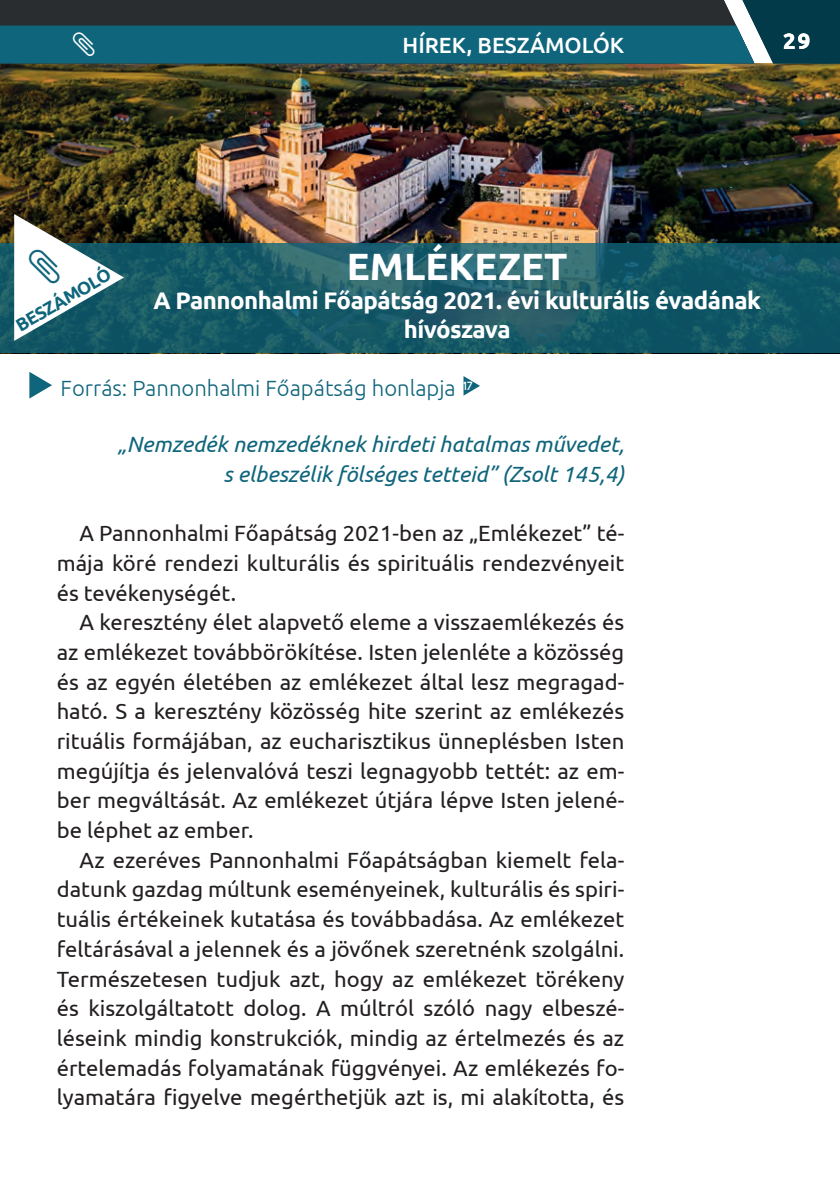
<style>
.page{position:relative;width:840px;height:1191px;background:#fff}
.page>*{position:absolute;margin:0;border:0;box-sizing:border-box;transform-origin:0 0}
.EKE_cím{font:700 38px "Ubuntu";color:#fff}
.EKE_cím_al{font:700 24px "Ubuntu";letter-spacing:-.02em;color:#fff}
.EKE_alap{font:22px/29.6px "Ubuntu";color:#231f20;text-align:justify}
.EKE_IDÉZET{font:italic 22px/29.6px "Ubuntu";color:#0f657b;text-align:right}
.Eke_titulus{font:300 22px "Ubuntu";color:#0f657b}
.t1{font:500 22px "Ubuntu";color:#fff}
.t2{font:700 22px "Ubuntu";color:#fff}
.Lábjegyzet{font:700 18px "Ubuntu";color:#0f657b}
.Linkszam{font:14px "BN 67..9010 03.Regular";color:#fff}
</style>
<div class="page">
<img style="left:0;top:63px;width:839px;height:180px">
<svg style="left:0;top:243px;width:839px;height:110px;background:#1a5b68"></svg>
<svg style="left:29px;top:372px;width:23px;height:26px"></svg>
<svg style="left:463px;top:376px;width:16px;height:20px"></svg>
<svg style="left:0;top:0;width:839px;height:63px;background:#1c505e"></svg>
<svg style="left:14px;top:214px;width:110px;height:127px"></svg>
<p class="t1" style="left:402px;top:31px;width:223px">HÍREK, BESZÁMOLÓK</p>
<p class="t2" style="left:782px;top:28px;width:28px">29</p>
<p class="Lábjegyzet" style="left:12px;top:316px;width:108px;rotate:-30deg">BESZÁMOLÓ</p>
<p class="EKE_cím" style="left:347px;top:244px;width:222px">EMLÉKEZET</p>
<p class="EKE_cím_al" style="left:153px;top:286px;width:609px">A Pannonhalmi Főapátság 2021. évi kulturális évadának</p>
<p class="EKE_cím_al" style="left:404px;top:315px;width:108px">hívószava</p>
<p class="Eke_titulus" style="left:61px;top:374px;width:396px">Forrás: Pannonhalmi Főapátság honlapja</p>
<p class="Linkszam" style="left:463px;top:380px;width:11px">17</p>
<p class="EKE_IDÉZET" style="left:117px;top:429px;width:508px">„Nemzedék nemzedéknek hirdeti hatalmas művedet, s elbeszélik fölséges tetteid” (Zsolt 145,4)</p>
<p class="EKE_alap" style="left:57px;top:518px;width:568px;text-indent:23px">A Pannonhalmi Főapátság 2021-ben az „Emlékezet” té&shy;mája köré rendezi kulturális és spirituális rendezvényeit és tevékenységét.</p>
<p class="EKE_alap" style="left:57px;top:607px;width:568px;text-indent:23px">A keresztény élet alapvető eleme a visszaemlékezés és az emlékezet továbbörökítése. Isten jelenléte a közösség és az egyén életében az emlékezet által lesz megragad&shy;ható. S a keresztény közösség hite szerint az emlékezés rituális formájában, az eucharisztikus ünneplésben Isten megújítja és jelenvalóvá teszi legnagyobb tettét: az em&shy;ber megváltását. Az emlékezet útjára lépve Isten jelené&shy;be léphet az ember.</p>
<p class="EKE_alap" style="left:57px;top:844px;width:568px;text-indent:23px">Az ezeréves Pannonhalmi Főapátságban kiemelt fela&shy;datunk gazdag múltunk eseményeinek, kulturális és spiri&shy;tuális értékeinek kutatása és továbbadása. Az emlékezet feltárásával a jelennek és a jövőnek szeretnénk szolgálni.<br>Természetesen tudjuk azt, hogy az emlékezet törékeny és kiszolgáltatott dolog. A múltról szóló nagy elbeszé&shy;léseink mindig konstrukciók, mindig az értelmezés és az értelemadás folyamatának függvényei. Az emlékezés fo&shy;lyamatára figyelve megérthetjük azt is, mi alakította, és</p>
</div>
